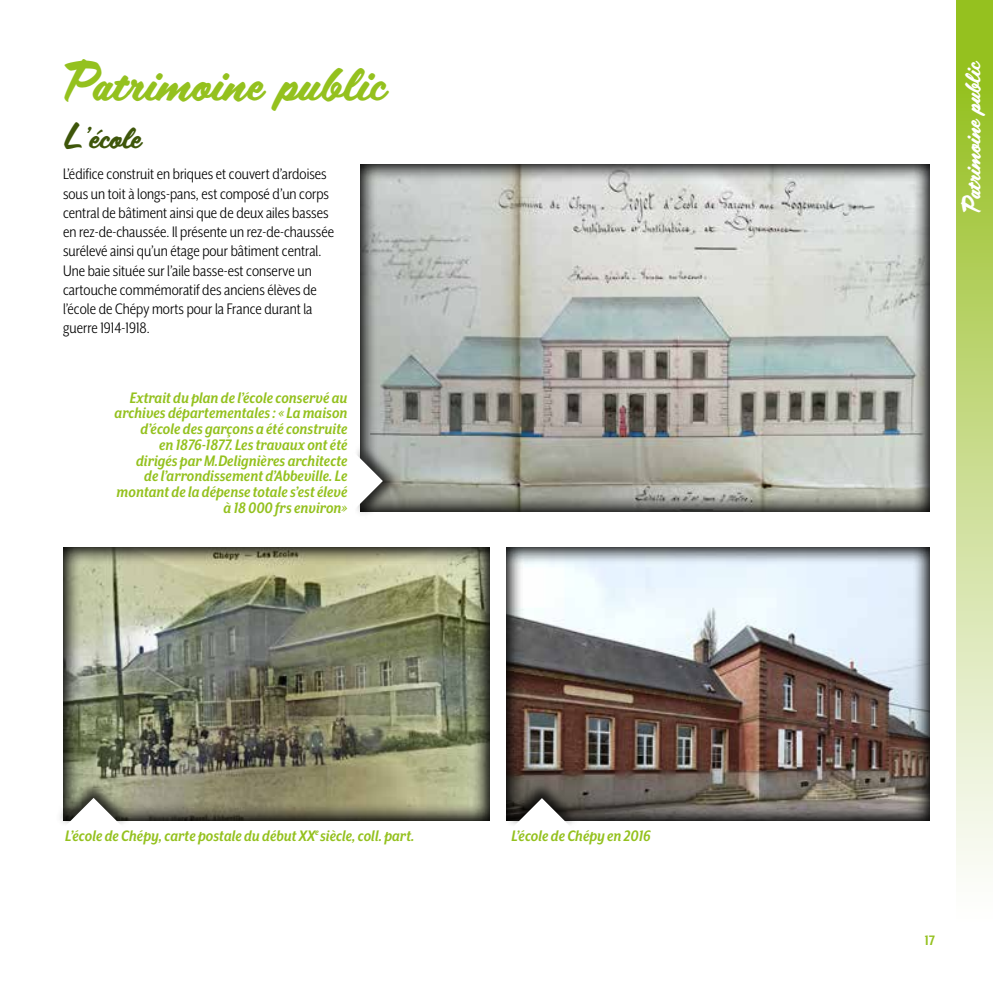
<style>
.page{position:relative;width:993px;height:993px;background:#fff}
.page>*{position:absolute;margin:0;border:0;box-sizing:border-box;transform-origin:0 0}
.t1{font:49px "Scriptorama JF Tradeshow";color:#94c11e}
.t2{font:31.5px "Scriptorama JF Tradeshow";color:#3e560a}
.t3{font:22.75px "Scriptorama JF Tradeshow";color:#fff}
.t4{font:17.5px/19.2px "Mr Eaves XL San Nar OT";color:#000}
.t5{font:italic 700 17.5px/15.8px "Mr Eaves XL San Nar OT";color:#94c11e;text-align:right}
.t6{font:700 15.75px "Mr Eaves XL Mod Nar OT";color:#94c11e}
</style>
<div class="page">
<div style="left:956px;top:0;width:36px;height:992px;background:linear-gradient(to bottom,#8fbb13,#fff)"></div>
<svg style="left:360px;top:164px;width:570px;height:348px;background:#b1b4af"></svg>
<svg style="left:63px;top:547px;width:427px;height:274px;background:#86886d"></svg>
<img style="left:506px;top:547px;width:424px;height:274px">
<div style="left:55px;top:779px;width:77px;height:48px;background:#000;opacity:.75"></div>
<svg style="left:63px;top:797px;width:61px;height:30px"></svg>
<div style="left:503px;top:779px;width:77px;height:49px;background:#000;opacity:.75"></div>
<svg style="left:511px;top:797px;width:61px;height:31px"></svg>
<div style="left:352px;top:443px;width:49px;height:76px;background:#000;opacity:.75"></div>
<svg style="left:352px;top:450px;width:31px;height:61px"></svg>
<h1 class="t1" style="left:63px;top:48px;width:323px">Patrimoine public</h1>
<h2 class="t2" style="left:63px;top:114px;width:79px">L’école</h2>
<p class="t4" style="left:63px;top:164px;width:272px">L’édifice construit en briques et couvert d’ardoises sous un toit à longs-pans, est composé d’un corps central de bâtiment ainsi que de deux ailes basses en rez-de-chaussée. Il présente un rez-de-chaussée surélevé ainsi qu’un étage pour bâtiment central.<br>Une baie située sur l’aile basse-est conserve un cartouche commémoratif des anciens élèves de l’école de Chépy morts pour la France durant la guerre 1914-1918.</p>
<p class="t5" style="left:114px;top:389px;width:234px">Extrait du plan de l’école conservé au archives départementales : « La maison d’école des garçons a été construite<br>en 1876-1877. Les travaux ont été dirigés par M.Delignières architecte<br>de l’arrondissement d’Abbeville. Le montant de la dépense totale s’est élevé à 18 000 frs environ»</p>
<p class="t5" style="left:65px;top:827px;width:350px">L’école de Chépy, carte postale du début XX<sup>e</sup> siècle, coll. part.</p>
<p class="t5" style="left:511px;top:827px;width:141px">L’école de Chépy en 2016</p>
<h3 class="t3" style="left:955px;top:212px;width:153px;rotate:-90deg">Patrimoine public</h3>
<p class="t6" style="left:924px;top:931px;width:11px">17</p>
</div>
